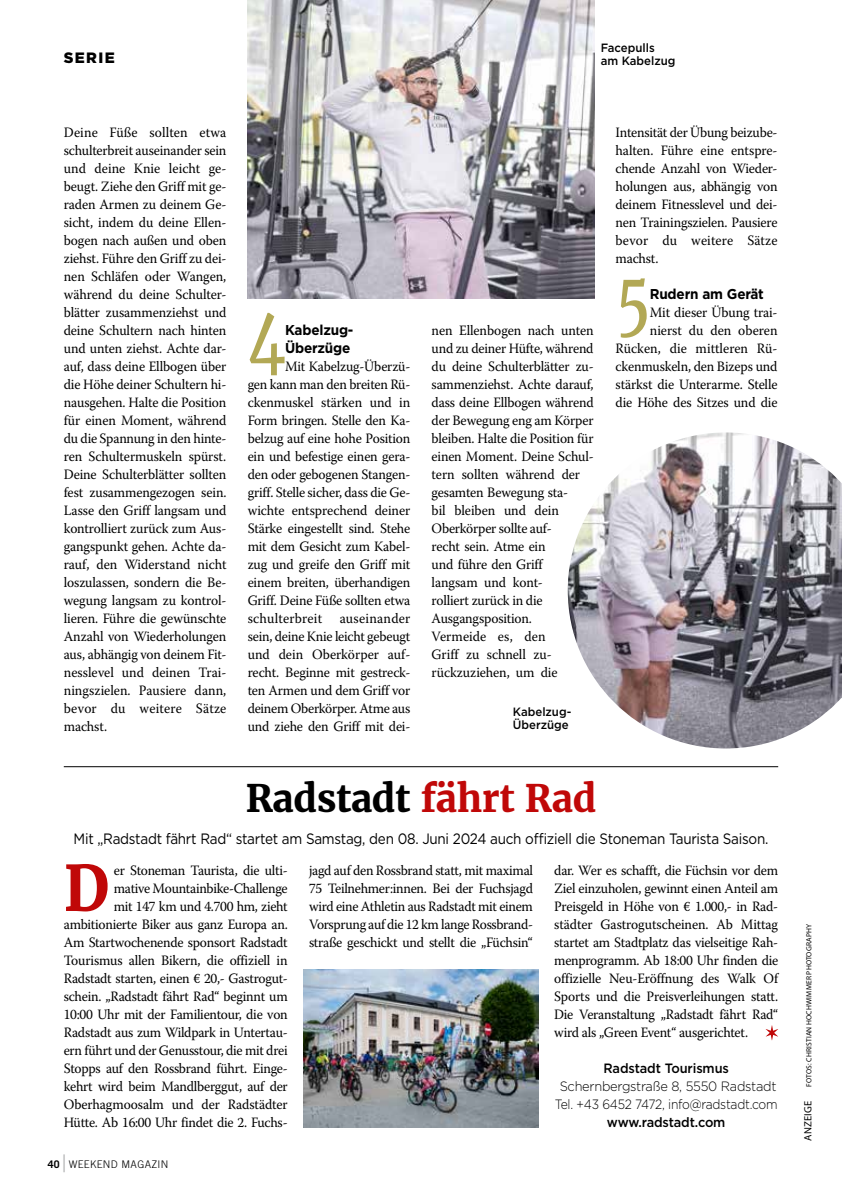
<style>
.page{position:relative;width:842px;height:1191px;background:#fff}
.page>*{position:absolute;margin:0;border:0;box-sizing:border-box;transform-origin:0 0}
.t1{font:73.95px "Merriweather";color:#b2a855;scale:.81 1}
.t2{font:700 62.7px "Merriweather";color:#c00808;scale:.95 1}
.t3{font:700 37.5px "Merriweather";letter-spacing:-.01em;color:#000}
.t4{font:700 24px "Trade Gothic LT Std";color:#b1b2b3;scale:.4 1}
.t5{font:15px "Gotham";letter-spacing:-.02em;color:#000;scale:.9 1}
.t6{font:900 15px "Gotham";letter-spacing:.09em;color:#000}
.t7{font:14.25px/18px "Warnock Pro";letter-spacing:-.015em;color:#000;text-align:justify;scale:.95 1}
.t8{font:700 14.25px/18px "Gotham";letter-spacing:-.015em;color:#000;scale:.95 1}
.t9{font:300 13.5px/18px "Gotham";letter-spacing:-.02em;color:#000;text-align:center;scale:.95 1}
.t10{font:500 13.5px "Gotham";letter-spacing:-.01em;color:#000;scale:.95 1}
.t11{font:500 12px/13.5px "Gotham";color:#000;scale:.95 1}
.t12{font:300 10.5px "Trade Gothic LT Std";letter-spacing:.03em;color:#000}
.t13{font:10.5px "Myriad Pro";letter-spacing:.02em;color:#000}
.t14{font:700 10.5px "Trade Gothic LT Std";color:#000}
.t15{font:7.5px "Myriad Pro";letter-spacing:.02em;color:#000}
.s1{color:#c00808}
</style>
<div class="page">
<hr style="left:64px;top:766px;width:714px;height:1px;background:#000">
<svg style="left:766px;top:1025px;width:12px;height:15px"></svg>
<img style="left:304px;top:969px;width:234px;height:158px">
<svg style="left:567px;top:432px;width:275px;height:317px"></svg>
<img style="left:248px;top:0;width:346px;height:299px">
<p class="t6" style="left:64px;top:49px;width:52px">SERIE</p>
<p class="t11" style="left:601px;top:41px;width:80px">Facepulls<br>am Kabelzug</p>
<p class="t7" style="left:64px;top:123px;width:173px">Deine Füße sollten etwa schulterbreit auseinander sein und deine Knie leicht ge&shy;beugt. Ziehe den Griff mit ge&shy;raden Armen zu deinem Ge&shy;sicht, indem du deine Ellen&shy;bogen nach außen und oben ziehst. Führe den Griff zu dei&shy;nen Schläfen oder Wangen, während du deine Schulter&shy;blätter zusammenziehst und deine Schultern nach hinten und unten ziehst. Achte dar&shy;auf, dass deine Ellbogen über die Höhe deiner Schultern hi&shy;nausgehen. Halte die Position für einen Moment, während du die Spannung in den hinte&shy;ren Schultermuskeln spürst.<br>Deine Schulterblätter sollten fest zusammengezogen sein.<br>Lasse den Griff langsam und kontrolliert zurück zum Aus&shy;gangspunkt gehen. Achte da&shy;rauf, den Widerstand nicht loszulassen, sondern die Be&shy;wegung langsam zu kontrol&shy;lieren. Führe die gewünschte Anzahl von Wiederholungen aus, abhängig von deinem Fit&shy;nesslevel und deinen Trai&shy;ningszielen. Pausiere dann, bevor du weitere Sätze machst.</p>
<h1 class="t1" style="left:248px;top:287px;width:49px">4</h1>
<p class="t8" style="left:285px;top:321px;width:73px">Kabelzug-<br>Überzüge</p>
<p class="t7" style="left:248px;top:357px;width:173px;text-indent:37px">Mit Kabelzug-Überzü&shy;gen kann man den breiten Rü&shy;ckenmuskel stärken und in Form bringen. Stelle den Ka&shy;belzug auf eine hohe Position ein und befestige einen gera&shy;den oder gebogenen Stangen&shy;griff. Stelle sicher, dass die Ge&shy;wichte entsprechend deiner Stärke eingestellt sind. Stehe mit dem Gesicht zum Kabel&shy;zug und greife den Griff mit einem breiten, überhandigen Griff. Deine Füße sollten etwa schulterbreit auseinander sein, deine Knie leicht gebeugt und dein Oberkörper auf&shy;recht. Beginne mit gestreck&shy;ten Armen und dem Griff vor deinem Oberkörper. Atme aus und ziehe den Griff mit dei-</p>
<p class="t7" style="left:432px;top:321px;width:172px;text-align:left">nen Ellenbogen nach unten und zu deiner Hüfte, während du deine Schulterblätter zu&shy;sammenziehst. Achte darauf, dass deine Ellbogen während der Bewegung eng am Körper bleiben. Halte die Position für einen Moment. Deine Schul&shy;tern sollten während der gesamten Bewegung sta-<br>bil bleiben und dein<br>Oberkörper sollte auf-<br>recht sein. Atme ein<br>und führe den Griff<br>langsam und kont-<br>rolliert zurück in die<br>Ausgangsposition.<br>Vermeide es, den<br>Griff zu schnell zu&shy;rückzuziehen, um die</p>
<p class="t11" style="left:513px;top:704px;width:63px">Kabelzug-<br>Überzüge</p>
<p class="t7" style="left:615px;top:123px;width:172px">Intensität der Übung beizube&shy;halten. Führe eine entspre&shy;chende Anzahl von Wieder&shy;holungen aus, abhängig von deinem Fitnesslevel und dei&shy;nen Trainingszielen. Pausiere bevor du weitere Sätze machst.</p>
<h1 class="t1" style="left:615px;top:249px;width:45px">5</h1>
<p class="t8" style="left:650px;top:285px;width:122px">Rudern am Gerät</p>
<p class="t7" style="left:615px;top:303px;width:172px;text-align:right">Mit dieser Übung trai&shy;nierst du den oberen<br>Rücken, die mittleren Rü&shy;ckenmuskeln, den Bizeps und stärkst die Unterarme. Stelle die Höhe des Sitzes und die</p>
<h3 class="t3" style="left:246px;top:773px;width:352px">Radstadt <span class="s1">fährt Rad</span></h3>
<p class="t5" style="left:74px;top:829px;width:773px">Mit „Radstadt fährt Rad“ startet am Samstag, den 08. Juni 2024 auch offiziell die Stoneman Taurista Saison.</p>
<h2 class="t2" style="left:64px;top:846px;width:50px">D</h2>
<p class="t7" style="left:64px;top:861px;width:237px;text-align:right">er Stoneman Taurista, die ulti-<br>mative Mountainbike-Challenge<br>mit 147 km und 4.700 hm, zieht ambitionierte Biker aus ganz Europa an.<br>Am Startwochenende sponsort Radstadt Tourismus allen Bikern, die offiziell in Radstadt starten, einen € 20,- Gastrogut&shy;schein. „Radstadt fährt Rad“ beginnt um 10:00 Uhr mit der Familientour, die von Radstadt aus zum Wildpark in Untertau&shy;ern führt und der Genusstour, die mit drei Stopps auf den Rossbrand führt. Einge&shy;kehrt wird beim Mandlberggut, auf der Oberhagmoosalm und der Radstädter Hütte. Ab 16:00 Uhr findet die 2. Fuchs-</p>
<p class="t7" style="left:309px;top:861px;width:237px">jagd auf den Rossbrand statt, mit maximal 75 Teilnehmer:innen. Bei der Fuchsjagd wird eine Athletin aus Radstadt mit einem Vorsprung auf die 12 km lange Rossbrand&shy;straße geschickt und stellt die „Füchsin“</p>
<p class="t7" style="left:554px;top:861px;width:237px">dar. Wer es schafft, die Füchsin vor dem Ziel einzuholen, gewinnt einen Anteil am Preisgeld in Höhe von € 1.000,- in Rad&shy;städter Gastrogutscheinen. Ab Mittag startet am Stadtplatz das vielseitige Rah&shy;menprogramm. Ab 18:00 Uhr finden die offizielle Neu-Eröffnung des Walk Of Sports und die Preisverleihungen statt.<br>Die Veranstaltung „Radstadt fährt Rad“ wird als „Green Event“ ausgerichtet.</p>
<p class="t10" style="left:603px;top:1059px;width:134px">Radstadt Tourismus</p>
<p class="t9" style="left:555px;top:1077px;width:236px">Schernbergstraße 8, 5550 Radstadt<br>Tel. +43 6452 7472, info@radstadt.com</p>
<p class="t10" style="left:607px;top:1113px;width:126px">www.radstadt.com</p>
<p class="t14" style="left:48px;top:1157px;width:13px">40</p>
<h3 class="t4" style="left:63px;top:1148px;width:7px">|</h3>
<p class="t12" style="left:69px;top:1157px;width:101px">WEEKEND MAGAZIN</p>
<p class="t15" style="left:804px;top:1086px;width:164px;rotate:-90deg">FOTOS: CHRISTIAN HOCHWIMMER PHOTOGRAPHY</p>
<p class="t13" style="left:802px;top:1140px;width:42px;rotate:-90deg">ANZEIGE</p>
</div>
